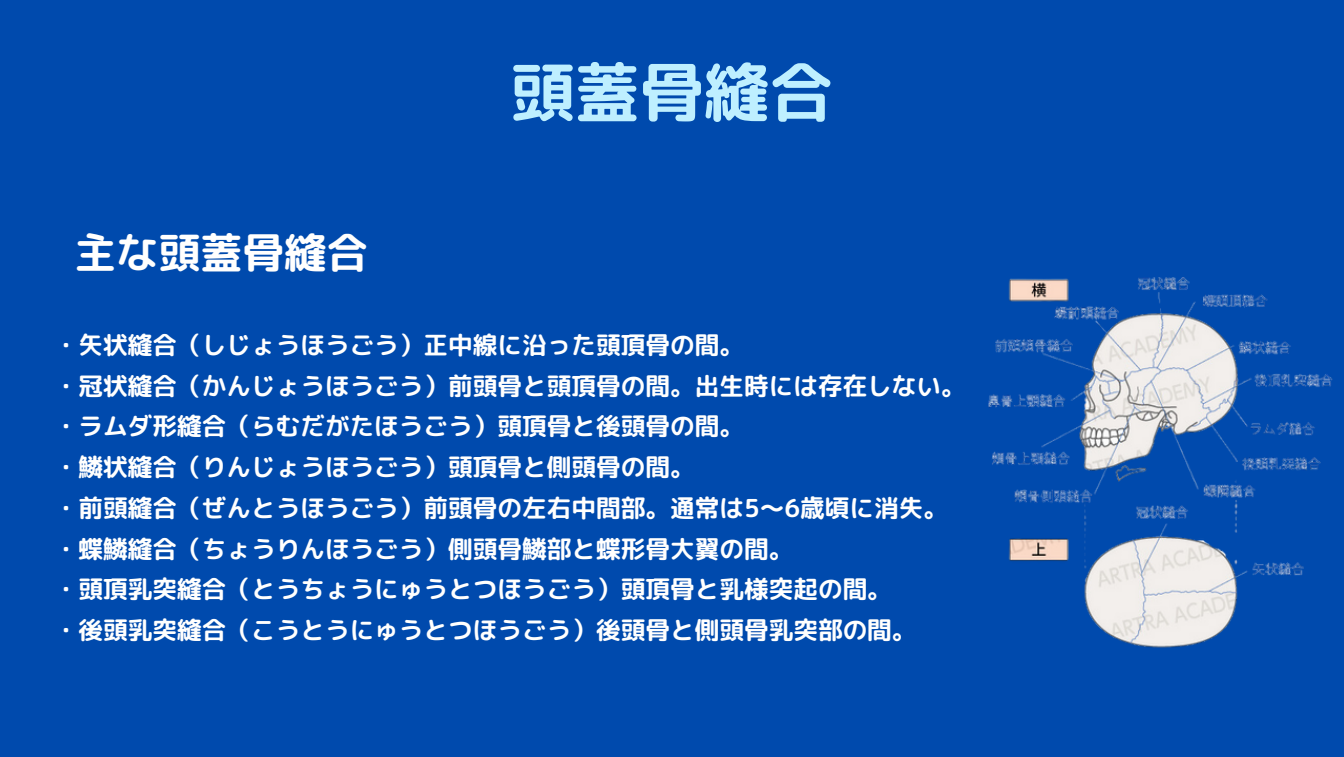
<style>
.page{position:relative;width:1344px;height:757px;background:#fff}
.page>*{position:absolute;margin:0;border:0;box-sizing:border-box;transform-origin:0 0}
.t1{font:64.75px "rounded mplus 1 p bold";color:#beefff}
.t2{font:42px "rounded mplus 1 p bold";color:#fffffe}
.t3{font:24.68px "rounded mplus 1 p bold";color:#fffffe}
</style>
<div class="page">
<div style="left:0;top:0;width:1344px;height:756px;background:#004aad"></div>
<img style="left:988px;top:278px;width:345px;height:368px">
<p class="t2" style="left:74px;top:222px;width:296px">主な頭蓋骨縫合</p>
<h1 class="t1" style="left:510px;top:46px;width:325px">頭蓋骨縫合</h1>
<h2 class="t3" style="left:54px;top:327px;width:692px">・矢状縫合（しじょうほうごう）正中線に沿った頭頂骨の間。</h2>
<p class="t3" style="left:54px;top:368px;width:914px">・冠状縫合（かんじょうほうごう）前頭骨と頭頂骨の間。出生時には存在しない。</p>
<p class="t3" style="left:54px;top:408px;width:692px">・ラムダ形縫合（らむだがたほうごう）頭頂骨と後頭骨の間。</p>
<p class="t3" style="left:54px;top:449px;width:642px">・鱗状縫合（りんじょうほうごう）頭頂骨と側頭骨の間。</p>
<p class="t3" style="left:54px;top:490px;width:896px">・前頭縫合（ぜんとうほうごう）前頭骨の左右中間部。通常は5～6歳頃に消失。</p>
<p class="t3" style="left:54px;top:530px;width:741px">・蝶鱗縫合（ちょうりんほうごう）側頭骨鱗部と蝶形骨大翼の間。</p>
<p class="t3" style="left:54px;top:571px;width:840px">・頭頂乳突縫合（とうちょうにゅうとつほうごう）頭頂骨と乳様突起の間。</p>
<p class="t3" style="left:54px;top:612px;width:864px">・後頭乳突縫合（こうとうにゅうとつほうごう）後頭骨と側頭骨乳突部の間。</p>
</div>
